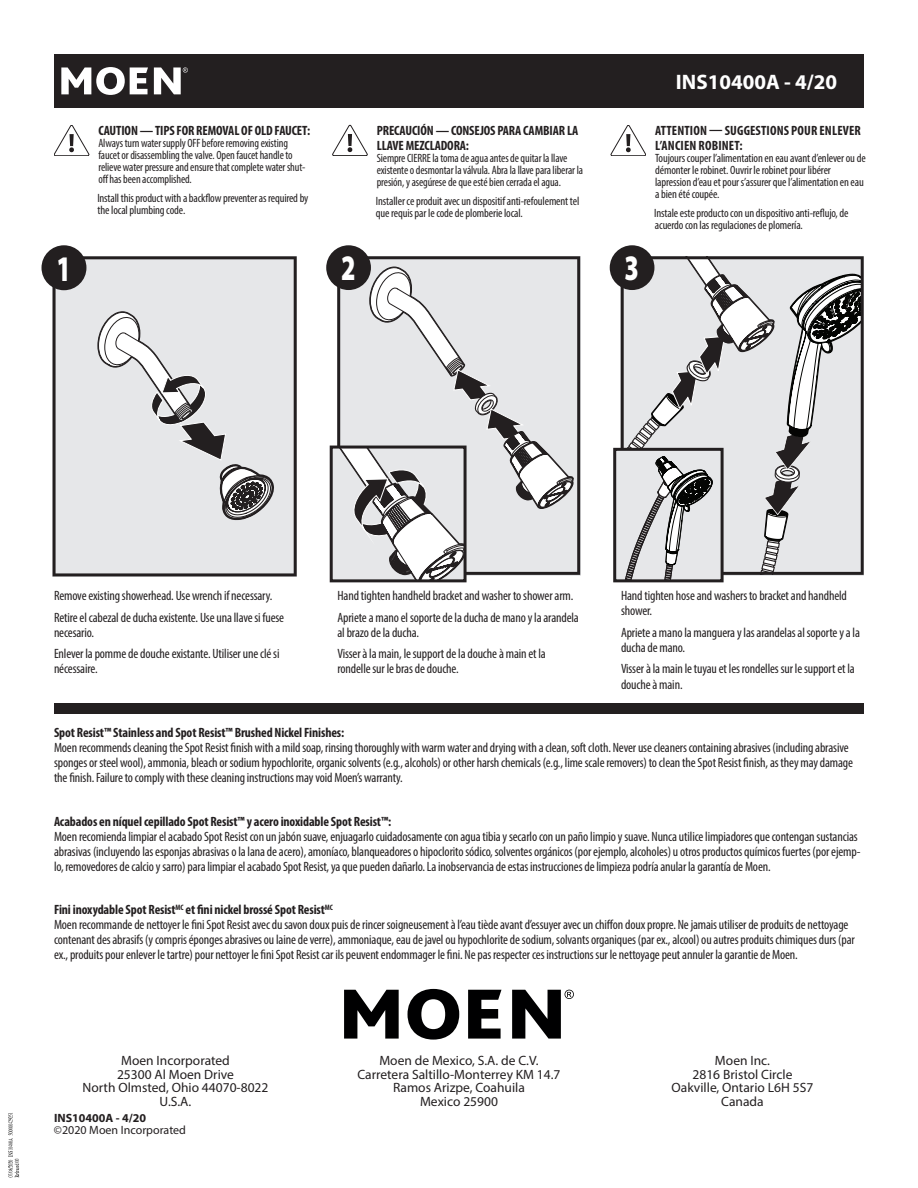
<style>
.page{position:relative;width:918px;height:1188px;background:#fff}
.page>*{position:absolute;margin:0;border:0;box-sizing:border-box;transform-origin:0 0}
.t1{font:900 36.15px "Myriad Pro";color:#fff;scale:.7 1}
.t2{font:900 36px "Myriad Pro";color:#fff;scale:.7 1}
.t3{font:700 21px "Myriad Pro";color:#fff}
.Description_Content{font:condensed 13.5px/15px "Myriad Pro";letter-spacing:-.01em;color:#231f20}
.Bolded{font:700 condensed 13.5px/15px "Myriad Pro";letter-spacing:-.01em;color:#231f20}
.t4{font:13.5px "Myriad Pro";color:#231f20}
.Bolded-2{font:700 condensed 13.5px/15px "Myriad Pro";letter-spacing:.01em;color:#231f20}
.Description_Content-2{font:condensed 12px/12px "Myriad Pro";letter-spacing:-.01em;color:#231f20}
.t5{font:12px "Myriad Pro";color:#231f20}
.t6{font:700 12px "Myriad Pro";color:#231f20}
</style>
<div class="page">
<div style="left:54px;top:54px;width:810px;height:54px;background:#231f20"></div>
<svg style="left:61px;top:67px;width:127px;height:28px"></svg>
<svg style="left:53px;top:256px;width:244px;height:320px;background:#d5d6d8"></svg>
<div style="left:42px;top:245px;width:44px;height:45px;background:#231f20;border-radius:50%"></div>
<svg style="left:368px;top:256px;width:212px;height:319px;background:#9e9d9f"></svg>
<div style="left:326px;top:245px;width:45px;height:45px;background:#231f20;border-radius:50%"></div>
<svg style="left:331px;top:267px;width:243px;height:311px;background:#d5d5d6"></svg>
<div style="left:330px;top:446px;width:137px;height:136px;border:3px solid #231f20"></div>
<div style="left:610px;top:245px;width:44px;height:45px;background:#231f20;border-radius:50%"></div>
<svg style="left:615px;top:256px;width:248px;height:322px;background:#c5c6c7"></svg>
<div style="left:613px;top:448px;width:111px;height:134px;border:3px solid #231f20"></div>
<svg style="left:344px;top:990px;width:55px;height:49px"></svg>
<svg style="left:408px;top:989px;width:51px;height:51px"></svg>
<svg style="left:468px;top:990px;width:33px;height:49px"></svg>
<svg style="left:512px;top:990px;width:62px;height:49px"></svg>
<div style="left:54px;top:704px;width:810px;height:10px;background:#231f20"></div>
<svg style="left:54px;top:125px;width:35px;height:31px"></svg>
<svg style="left:611px;top:125px;width:35px;height:31px"></svg>
<svg style="left:332px;top:125px;width:36px;height:31px"></svg>
<svg style="left:8px;top:1113px;width:11px;height:64px"></svg>
<p class="Bolded" style="left:98px;top:123px;width:213px">CAUTION — TIPS FOR REMOVAL OF OLD FAUCET:</p>
<p class="Description_Content-2" style="left:98px;top:137px;width:209px">Always turn water supply OFF before removing existing faucet or disassembling the valve. Open faucet handle to relieve water pressure and ensure that complete water shut&shy;off has been accomplished.</p>
<p class="Description_Content-2" style="left:97px;top:192px;width:213px">Install this product with a backflow preventer as required by the local plumbing code.</p>
<p class="Bolded" style="left:377px;top:123px;width:203px">PRECAUCIÓN — CONSEJOS PARA CAMBIAR LA<br>LLAVE MEZCLADORA:</p>
<p class="Description_Content-2" style="left:377px;top:152px;width:208px">Siempre CIERRE la toma de agua antes de quitar la llave existente o desmontar la válvula. Abra la llave para liberar la presión, y asegúrese de que esté bien cerrada el agua.</p>
<p class="Description_Content-2" style="left:376px;top:195px;width:205px">Installer ce produit avec un dispositif anti-refoulement tel que requis par le code de plomberie local.</p>
<p class="t1" style="left:56px;top:248px;width:22px">1</p>
<p class="t2" style="left:341px;top:248px;width:22px">2</p>
<p class="t2" style="left:625px;top:248px;width:22px">3</p>
<p class="t3" style="left:676px;top:68px;width:163px">INS10400A - 4/20</p>
<p class="Bolded-2" style="left:655px;top:123px;width:207px">ATTENTION — SUGGESTIONS POUR ENLEVER<br>L’ANCIEN ROBINET:</p>
<p class="Description_Content-2" style="left:655px;top:152px;width:212px">Toujours couper l’alimentation en eau avant d’enlever ou de démonter le robinet. Ouvrir le robinet pour libérer lapression d’eau et pour s’assurer que l’alimentation en eau a bien été coupée.</p>
<p class="Description_Content-2" style="left:654px;top:207px;width:196px">Instale este producto con un dispositivo anti-reflujo, de acuerdo con las regulaciones de plomería.</p>
<p class="Description_Content" style="left:54px;top:588px;width:220px">Remove existing showerhead. Use wrench if necessary.</p>
<p class="Description_Content" style="left:54px;top:610px;width:232px">Retire el cabezal de ducha existente. Use una llave si fuese necesario.</p>
<p class="Description_Content" style="left:54px;top:646px;width:227px">Enlever la pomme de douche existante. Utiliser une clé si nécessaire.</p>
<p class="Description_Content" style="left:338px;top:588px;width:237px">Hand tighten handheld bracket and washer to shower arm.</p>
<p class="Description_Content" style="left:338px;top:610px;width:243px">Apriete a mano el soporte de la ducha de mano y la arandela al brazo de la ducha.</p>
<p class="Description_Content" style="left:338px;top:646px;width:210px">Visser à la main, le support de la douche à main et la rondelle sur le bras de douche.</p>
<p class="Description_Content" style="left:621px;top:588px;width:227px">Hand tighten hose and washers to bracket and handheld shower.</p>
<p class="Description_Content" style="left:621px;top:625px;width:240px">Apriete a mano la manguera y las arandelas al soporte y a la ducha de mano.</p>
<p class="Description_Content" style="left:621px;top:661px;width:235px">Visser à la main le tuyau et les rondelles sur le support et la douche à main.</p>
<p class="Bolded" style="left:54px;top:725px;width:292px">Spot Resist™ Stainless and Spot Resist™ Brushed Nickel Finishes:</p>
<p class="Description_Content" style="left:54px;top:740px;width:801px">Moen recommends cleaning the Spot Resist finish with a mild soap, rinsing thoroughly with warm water and drying with a clean, soft cloth. Never use cleaners containing abrasives (including abrasive sponges or steel wool), ammonia, bleach or sodium hypochlorite, organic solvents (e.g., alcohols) or other harsh chemicals (e.g., lime scale removers) to clean the Spot Resist finish, as they may damage the finish. Failure to comply with these cleaning instructions may void Moen’s warranty.</p>
<p class="Bolded" style="left:54px;top:813px;width:339px">Acabados en níquel cepillado Spot Resist™ y acero inoxidable Spot Resist™:</p>
<p class="Description_Content" style="left:54px;top:829px;width:808px">Moen recomienda limpiar el acabado Spot Resist con un jabón suave, enjuagarlo cuidadosamente con agua tibia y secarlo con un paño limpio y suave. Nunca utilice limpiadores que contengan sustancias abrasivas (incluyendo las esponjas abrasivas o la lana de acero), amoníaco, blanqueadores o hipoclorito sódico, solventes orgánicos (por ejemplo, alcoholes) u otros productos químicos fuertes (por ejemp&shy;lo, removedores de calcio y sarro) para limpiar el acabado Spot Resist, ya que pueden dañarlo. La inobservancia de estas instrucciones de limpieza podría anular la garantía de Moen.</p>
<p class="Bolded" style="left:54px;top:902px;width:280px">Fini inoxydable Spot Resist<sup>MC</sup> et fini nickel brossé Spot Resist<sup>MC</sup></p>
<p class="Description_Content" style="left:54px;top:917px;width:802px">Moen recommande de nettoyer le fini Spot Resist avec du savon doux puis de rincer soigneusement à l’eau tiède avant d’essuyer avec un chiffon doux propre. Ne jamais utiliser de produits de nettoyage contenant des abrasifs (y compris éponges abrasives ou laine de verre), ammoniaque, eau de javel ou hypochlorite de sodium, solvants organiques (par ex., alcool) ou autres produits chimiques durs (par ex., produits pour enlever le tartre) pour nettoyer le fini Spot Resist car ils peuvent endommager le fini. Ne pas respecter ces instructions sur le nettoyage peut annuler la garantie de Moen.</p>
<p class="t4" style="left:121px;top:1053px;width:110px">Moen Incorporated</p>
<p class="t4" style="left:117px;top:1066px;width:118px">25300 Al Moen Drive</p>
<p class="t4" style="left:83px;top:1080px;width:187px">North Olmsted, Ohio 44070-8022</p>
<p class="t4" style="left:160px;top:1093px;width:33px">U.S.A.</p>
<p class="t6" style="left:54px;top:1110px;width:94px">INS10400A - 4/20</p>
<p class="t5" style="left:54px;top:1123px;width:134px">©2020 Moen Incorporated</p>
<p class="t4" style="left:379px;top:1053px;width:161px">Moen de Mexico, S.A. de C.V.</p>
<p class="t4" style="left:357px;top:1066px;width:205px">Carretera Saltillo-Monterrey KM 14.7</p>
<p class="t4" style="left:393px;top:1080px;width:133px">Ramos Arizpe, Coahuila</p>
<p class="t4" style="left:420px;top:1093px;width:79px">Mexico 25900</p>
<p class="t4" style="left:715px;top:1053px;width:57px">Moen Inc.</p>
<p class="t4" style="left:693px;top:1066px;width:101px">2816 Bristol Circle</p>
<p class="t4" style="left:672px;top:1080px;width:143px">Oakville, Ontario L6H 5S7</p>
<p class="t4" style="left:721px;top:1093px;width:44px">Canada</p>
</div>
